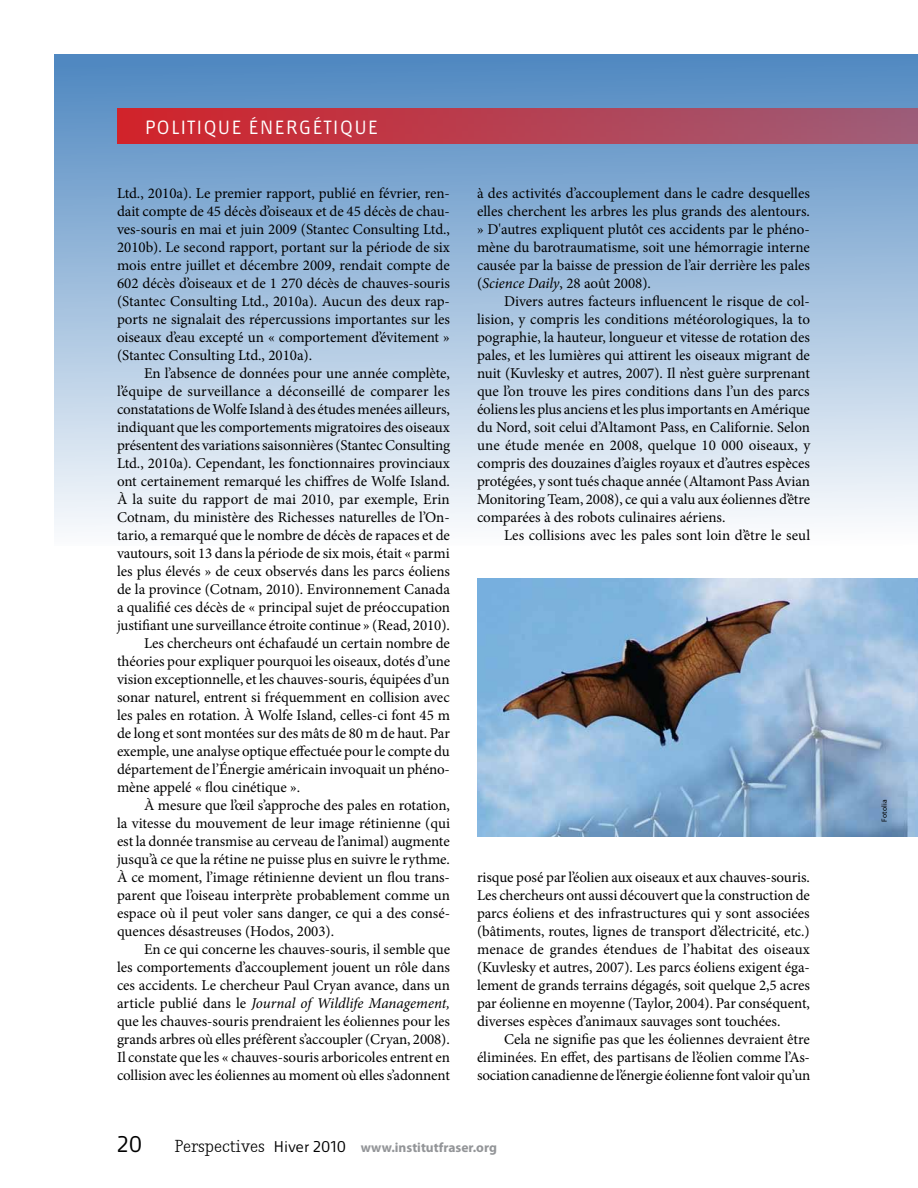
<style>
.page{position:relative;width:918px;height:1188px;background:#fff}
.page>*{position:absolute;margin:0;border:0;box-sizing:border-box;transform-origin:0 0}
.t1{font:24px "Mr Jones";color:#000}
.t2{font:20.25px "Mr Jones";letter-spacing:.055em;color:#fff}
.t3{font:15px/18px "Minion Pro";letter-spacing:-.005em;color:#000;text-align:justify}
.t4{font:italic 15px "Minion Pro";letter-spacing:-.005em;color:#000}
.t5{font:700 13.5px "Myriad Pro";color:#939598}
.t6{font:7.5px "Myriad Pro";letter-spacing:.015em;color:#000}
.s1{font-style:normal}
.s2{font-style:italic}
.s3{font-family:"Nadia Serif Normal";font-weight:400;font-size:16.5px;color:#000}
.s4{font-family:"Mr Jones";font-weight:400;font-size:16.5px;color:#000}
</style>
<div class="page">
<img style="left:477px;top:578px;width:441px;height:259px">
<div style="left:54px;top:54px;width:864px;height:492px;background:linear-gradient(to bottom,#4e87c0,#fcfdfe)"></div>
<div style="left:117px;top:108px;width:801px;height:36px;background:linear-gradient(to right,#d1232a,#9d5e7a)"></div>
<h2 class="t2" style="left:145px;top:116px;width:235px">POLITIQUE ÉNERGÉTIQUE</h2>
<p class="t3" style="left:117px;top:184px;width:335px">Ltd., 2010a). Le premier rapport, publié en février, ren&shy;dait compte de 45 décès d’oiseaux et de 45 décès de chau&shy;ves-souris en mai et juin 2009 (Stantec Consulting Ltd., 2010b). Le second rapport, portant sur la période de six mois entre juillet et décembre 2009, rendait compte de 602 décès d’oiseaux et de 1 270 décès de chauves-souris (Stantec Consulting Ltd., 2010a). Aucun des deux rap&shy;ports ne signalait des répercussions importantes sur les oiseaux d’eau excepté un « comportement d’évitement » (Stantec Consulting Ltd., 2010a).</p>
<p class="t3" style="left:144px;top:364px;width:308px">En l’absence de données pour une année complète,</p>
<p class="t3" style="left:117px;top:382px;width:334px">l’équipe de surveillance a déconseillé de comparer les</p>
<p class="t3" style="left:117px;top:400px;width:334px">constatations de Wolfe Island à des études menées ailleurs,</p>
<p class="t3" style="left:117px;top:418px;width:334px">indiquant que les comportements migratoires des oiseaux</p>
<p class="t3" style="left:117px;top:436px;width:335px">présentent des variations saisonnières (Stantec Consulting</p>
<p class="t3" style="left:117px;top:454px;width:334px">Ltd., 2010a). Cependant, les fonctionnaires provinciaux</p>
<p class="t3" style="left:117px;top:472px;width:334px">ont certainement remarqué les chiffres de Wolfe Island.</p>
<p class="t3" style="left:117px;top:490px;width:334px">À la suite du rapport de mai 2010, par exemple, Erin</p>
<p class="t3" style="left:117px;top:508px;width:334px">Cotnam, du ministère des Richesses naturelles de l’On-</p>
<p class="t3" style="left:117px;top:526px;width:335px">tario, a remarqué que le nombre de décès de rapaces et de</p>
<p class="t3" style="left:117px;top:544px;width:334px">vautours, soit 13 dans la période de six mois, était « parmi</p>
<p class="t3" style="left:117px;top:562px;width:335px">les plus élevés » de ceux observés dans les parcs éoliens</p>
<p class="t3" style="left:117px;top:580px;width:335px">de la province (Cotnam, 2010). Environnement Canada</p>
<p class="t3" style="left:117px;top:598px;width:335px">a qualifié ces décès de « principal sujet de préoccupation</p>
<p class="t3" style="left:117px;top:616px;width:334px">justifiant une surveillance étroite continue » (Read, 2010).</p>
<p class="t3" style="left:144px;top:634px;width:307px">Les chercheurs ont échafaudé un certain nombre de</p>
<p class="t3" style="left:117px;top:652px;width:335px">théories pour expliquer pourquoi les oiseaux, dotés d’une</p>
<p class="t3" style="left:117px;top:670px;width:334px">vision exceptionnelle, et les chauves-souris, équipées d’un</p>
<p class="t3" style="left:117px;top:688px;width:334px">sonar naturel, entrent si fréquemment en collision avec</p>
<p class="t3" style="left:117px;top:706px;width:334px">les pales en rotation. À Wolfe Island, celles-ci font 45 m</p>
<p class="t3" style="left:117px;top:724px;width:334px">de long et sont montées sur des mâts de 80 m de haut. Par</p>
<p class="t3" style="left:117px;top:742px;width:334px">exemple, une analyse optique effectuée pour le compte du</p>
<p class="t3" style="left:117px;top:760px;width:334px">département de l’Énergie américain invoquait un phéno-</p>
<p class="t3" style="left:117px;top:778px;width:185px">mène appelé « flou cinétique ».</p>
<p class="t3" style="left:144px;top:796px;width:308px">À mesure que l’œil s’approche des pales en rotation,</p>
<p class="t3" style="left:117px;top:814px;width:335px">la vitesse du mouvement de leur image rétinienne (qui</p>
<p class="t3" style="left:117px;top:832px;width:334px">est la donnée transmise au cerveau de l’animal) augmente</p>
<p class="t3" style="left:117px;top:850px;width:334px">jusqu’à ce que la rétine ne puisse plus en suivre le rythme.</p>
<p class="t3" style="left:117px;top:868px;width:334px">À ce moment, l’image rétinienne devient un flou trans-</p>
<p class="t3" style="left:117px;top:886px;width:335px">parent que l’oiseau interprète probablement comme un</p>
<p class="t3" style="left:117px;top:904px;width:335px">espace où il peut voler sans danger, ce qui a des consé-</p>
<p class="t3" style="left:117px;top:922px;width:219px">quences désastreuses (Hodos, 2003).</p>
<p class="t3" style="left:144px;top:940px;width:308px">En ce qui concerne les chauves-souris, il semble que</p>
<p class="t3" style="left:117px;top:958px;width:334px">les comportements d’accouplement jouent un rôle dans</p>
<p class="t3" style="left:117px;top:976px;width:334px">ces accidents. Le chercheur Paul Cryan avance, dans un</p>
<p class="t4" style="left:117px;top:993px;width:334px"><span class="s1">article publié dans le</span> Journal of Wildlife Management,</p>
<p class="t3" style="left:117px;top:1012px;width:334px">que les chauves-souris prendraient les éoliennes pour les</p>
<p class="t3" style="left:117px;top:1030px;width:334px">grands arbres où elles préfèrent s’accoupler (Cryan, 2008).</p>
<p class="t3" style="left:117px;top:1048px;width:334px">Il constate que les « chauves-souris arboricoles entrent en</p>
<p class="t3" style="left:117px;top:1066px;width:334px">collision avec les éoliennes au moment où elles s’adonnent</p>
<p class="t3" style="left:477px;top:184px;width:335px">à des activités d’accouplement dans le cadre desquelles elles cherchent les arbres les plus grands des alentours. » D'autres expliquent plutôt ces accidents par le phéno&shy;mène du barotraumatisme, soit une hémorragie interne causée par la baisse de pression de l’air derrière les pales (<span class="s2">Science Daily</span>, 28 août 2008).</p>
<p class="t3" style="left:477px;top:292px;width:335px;text-indent:27px">Divers autres facteurs influencent le risque de col&shy;lision, y compris les conditions météorologiques, la to pographie, la hauteur, longueur et vitesse de rotation des pales, et les lumières qui attirent les oiseaux migrant de nuit (Kuvlesky et autres, 2007). Il n’est guère surprenant que l’on trouve les pires conditions dans l’un des parcs éoliens les plus anciens et les plus importants en Amérique du Nord, soit celui d’Altamont Pass, en Californie. Selon une étude menée en 2008, quelque 10 000 oiseaux, y compris des douzaines d’aigles royaux et d’autres espèces protégées, y sont tués chaque année (Altamont Pass Avian Monitoring Team, 2008), ce qui a valu aux éoliennes d’être comparées à des robots culinaires aériens.</p>
<p class="t3" style="left:504px;top:526px;width:308px">Les collisions avec les pales sont loin d’être le seul</p>
<p class="t3" style="left:477px;top:868px;width:335px">risque posé par l’éolien aux oiseaux et aux chauves-souris.<br>Les chercheurs ont aussi découvert que la construction de parcs éoliens et des infrastructures qui y sont associées (bâtiments, routes, lignes de transport d’électricité, etc.) menace de grandes étendues de l’habitat des oiseaux (Kuvlesky et autres, 2007). Les parcs éoliens exigent éga&shy;lement de grands terrains dégagés, soit quelque 2,5 acres par éolienne en moyenne (Taylor, 2004). Par conséquent, diverses espèces d’animaux sauvages sont touchées.</p>
<p class="t3" style="left:477px;top:1030px;width:335px;text-indent:27px">Cela ne signifie pas que les éoliennes devraient être éliminées. En effet, des partisans de l’éolien comme l’As&shy;sociation canadienne de l’énergie éolienne font valoir qu’un</p>
<h1 class="t1" style="left:117px;top:1131px;width:27px">20</h1>
<p class="t5" style="left:175px;top:1140px;width:324px"><span class="s3">Perspectives</span> <span class="s4">Hiver 2010</span> www.institutfraser.org</p>
<p class="t6" style="left:880px;top:822px;width:24px;rotate:-90deg">Fotolia</p>
</div>
